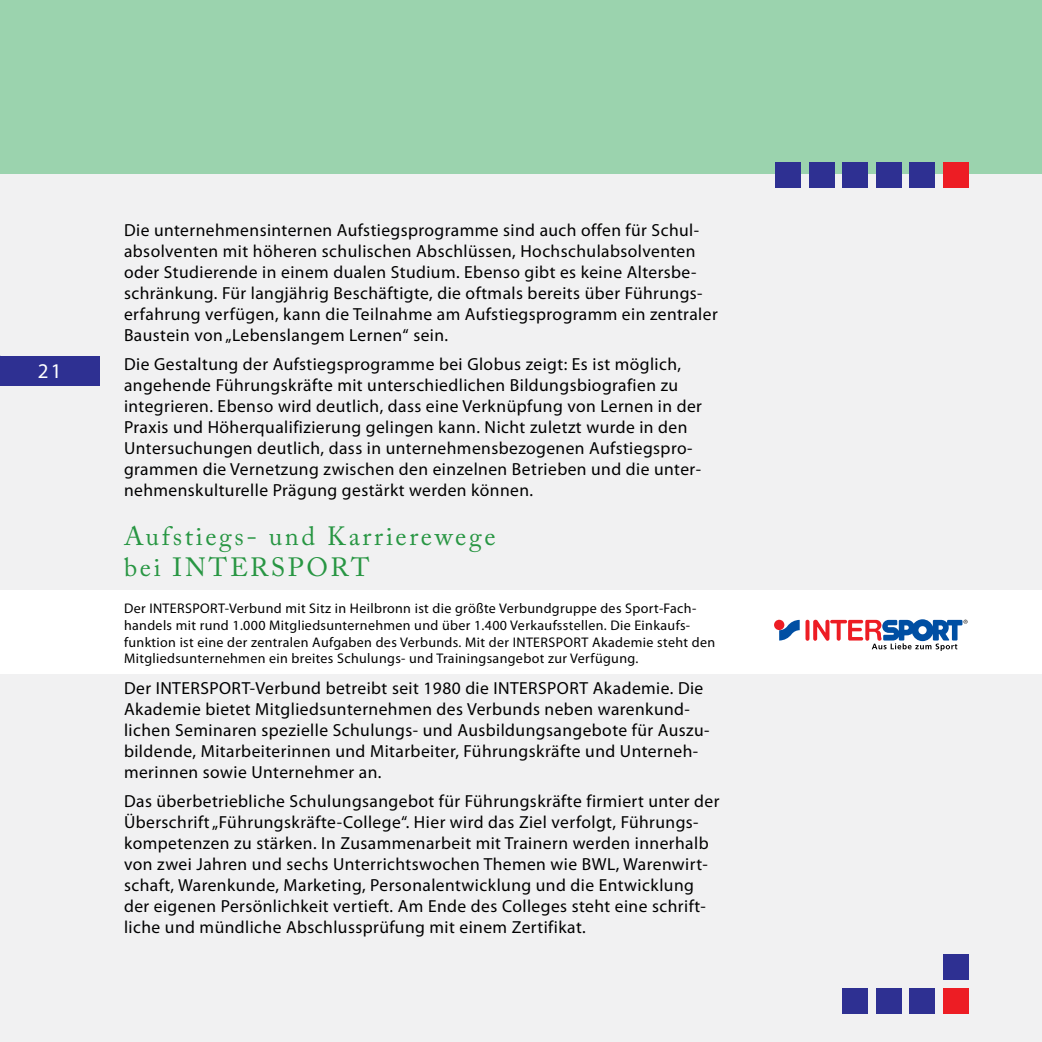
<style>
.page{position:relative;width:1042px;height:1042px;background:#fff}
.page>*{position:absolute;margin:0;border:0;box-sizing:border-box;transform-origin:0 0}
.t1{font:26.25px/31.5px "Adobe Caslon Pro";letter-spacing:.1em;color:#289643}
.t2{font:21px "Myriad Pro";color:#fff}
.t3{font:17.5px/21px "Myriad Pro";letter-spacing:.025em;color:#000}
.t4{font:14px/16.8px "Myriad Pro";letter-spacing:.025em;color:#000}
</style>
<div class="page">
<div style="left:0;top:174px;width:1042px;height:868px;background:#f1f1f2"></div>
<div style="left:0;top:0;width:1042px;height:174px;background:#9bd3ae"></div>
<div style="left:0;top:356px;width:99px;height:29px;background:#2e3092"></div>
<div style="left:942px;top:162px;width:26px;height:26px;background:#ed1d24"></div>
<div style="left:909px;top:162px;width:26px;height:26px;background:#2e3092"></div>
<div style="left:875px;top:162px;width:26px;height:26px;background:#2e3092"></div>
<div style="left:842px;top:162px;width:26px;height:26px;background:#2e3092"></div>
<div style="left:808px;top:162px;width:26px;height:26px;background:#2e3092"></div>
<div style="left:775px;top:162px;width:26px;height:26px;background:#2e3092"></div>
<div style="left:942px;top:954px;width:26px;height:26px;background:#2e3092"></div>
<div style="left:942px;top:988px;width:26px;height:26px;background:#ed1d24"></div>
<div style="left:909px;top:988px;width:26px;height:26px;background:#2e3092"></div>
<div style="left:875px;top:988px;width:26px;height:26px;background:#2e3092"></div>
<div style="left:842px;top:988px;width:26px;height:26px;background:#2e3092"></div>
<div style="left:0;top:990px;width:68px;height:26px;background:#f1f1f2"></div>
<div style="left:0;top:590px;width:1042px;height:83px;background:#fff"></div>
<svg style="left:779px;top:620px;width:20px;height:20px"></svg>
<div style="left:774px;top:620px;width:10px;height:10px;background:#ed1d24;border-radius:50%"></div>
<svg style="left:805px;top:620px;width:4px;height:21px"></svg>
<svg style="left:813px;top:619px;width:154px;height:32px"></svg>
<p class="t2" style="left:38px;top:358px;width:25px">21</p>
<p class="t3" style="left:124px;top:220px;width:595px">Die unternehmensinternen Aufstiegsprogramme sind auch offen für Schul&shy;absolventen mit höheren schulischen Abschlüssen, Hochschulabsolventen oder Studierende in einem dualen Studium. Ebenso gibt es keine Altersbe&shy;schränkung. Für langjährig Beschäftigte, die oftmals bereits über Führungs&shy;erfahrung verfügen, kann die Teilnahme am Aufstiegsprogramm ein zentraler Baustein von „Lebenslangem Lernen“ sein.</p>
<p class="t3" style="left:124px;top:353px;width:579px">Die Gestaltung der Aufstiegsprogramme bei Globus zeigt: Es ist möglich, angehende Führungskräfte mit unterschiedlichen Bildungsbiografien zu integrieren. Ebenso wird deutlich, dass eine Verknüpfung von Lernen in der Praxis und Höherqualifizierung gelingen kann. Nicht zuletzt wurde in den Untersuchungen deutlich, dass in unternehmensbezogenen Aufstiegspro&shy;grammen die Vernetzung zwischen den einzelnen Betrieben und die unter&shy;nehmenskulturelle Prägung gestärkt werden können.</p>
<h1 class="t1" style="left:124px;top:520px;width:373px">Aufstiegs- und Karrierewege bei INTERSPORT</h1>
<p class="t4" style="left:124px;top:599px;width:592px">Der INTERSPORT-Verbund mit Sitz in Heilbronn ist die größte Verbundgruppe des Sport-Fach&shy;handels mit rund 1.000 Mitgliedsunternehmen und über 1.400 Verkaufsstellen. Die Einkaufs&shy;funktion ist eine der zentralen Aufgaben des Verbunds. Mit der INTERSPORT Akademie steht den Mitgliedsunternehmen ein breites Schulungs- und Trainingsangebot zur Verfügung.</p>
<p class="t3" style="left:124px;top:677px;width:587px">Der INTERSPORT-Verbund betreibt seit 1980 die INTERSPORT Akademie. Die Akademie bietet Mitgliedsunternehmen des Verbunds neben warenkund&shy;lichen Seminaren spezielle Schulungs- und Ausbildungsangebote für Auszu&shy;bildende, Mitarbeiterinnen und Mitarbeiter, Führungskräfte und Unterneh&shy;merinnen sowie Unternehmer an.</p>
<p class="t3" style="left:124px;top:790px;width:597px">Das überbetriebliche Schulungsangebot für Führungskräfte firmiert unter der Überschrift „Führungskräfte-College“. Hier wird das Ziel verfolgt, Führungs&shy;kompetenzen zu stärken. In Zusammenarbeit mit Trainern werden innerhalb von zwei Jahren und sechs Unterrichtswochen Themen wie BWL, Warenwirt&shy;schaft, Warenkunde, Marketing, Personalentwicklung und die Entwicklung der eigenen Persönlichkeit vertieft. Am Ende des Colleges steht eine schrift&shy;liche und mündliche Abschlussprüfung mit einem Zertifikat.</p>
</div>
